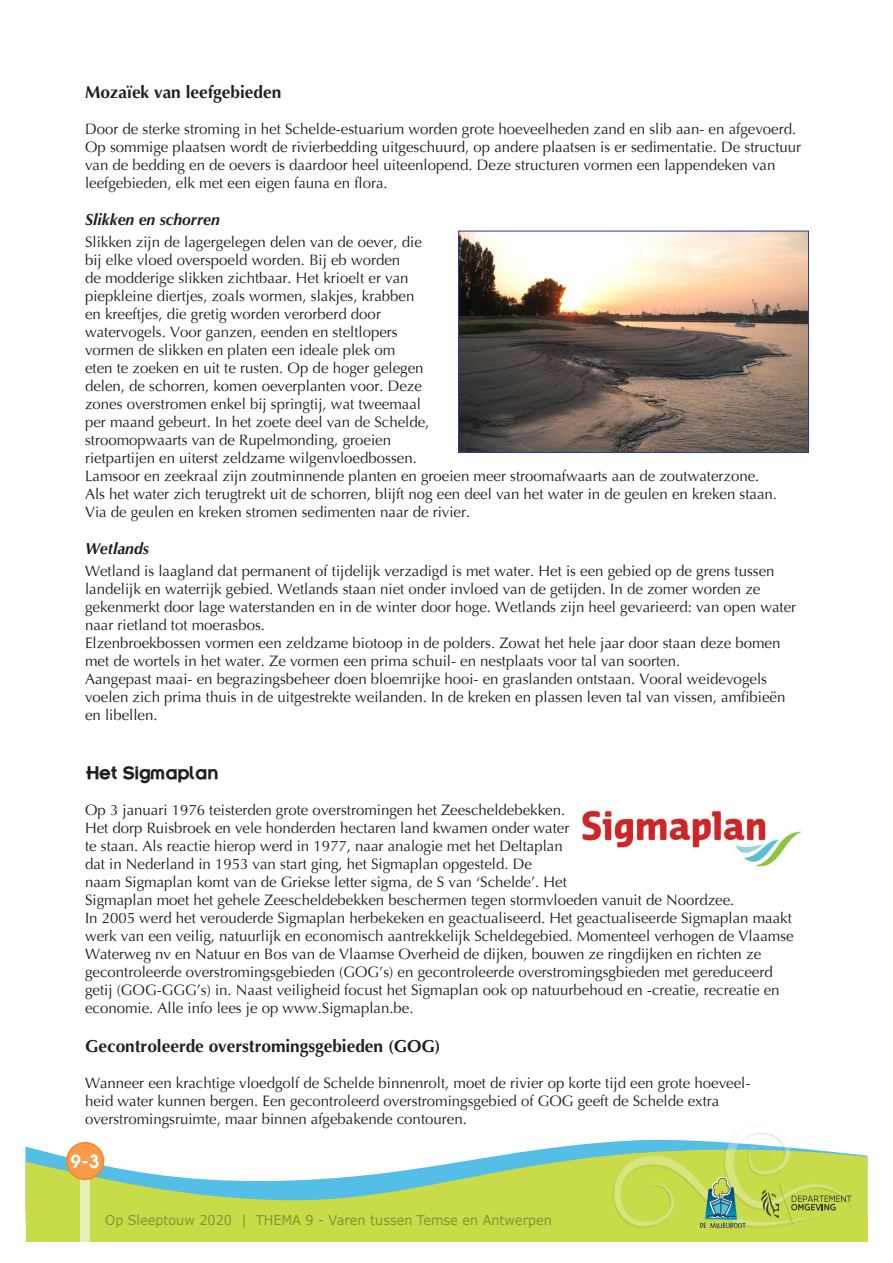
<style>
.page{position:relative;width:893px;height:1263px;background:#fff}
.page>*{position:absolute;margin:0;border:0;box-sizing:border-box;transform-origin:0 0}
.tekst_titel{font:700 19.5px "Kernel SSK";color:#231f20}
.t1{font:600 18px "Trendex SSK";color:#fff}
.tekst{font:700 17.25px "Optima";color:#231f20}
.tekst-2{font:italic 700 15.75px "Optima";color:#231f20}
.tekst-3{font:15px/18px "Optima";color:#231f20}
.t2{font:13.5px "Verdana";color:#85942f;scale:.95 1}
</style>
<div class="page">
<svg style="left:26px;top:1143px;width:841px;height:74px"></svg>
<div style="left:26px;top:1217px;width:841px;height:25px;background:#c9db49"></div>
<img style="left:604px;top:1133px;width:257px;height:96px">
<div style="left:80px;top:1174px;width:10px;height:68px;background:#e6eeb7"></div>
<div style="left:67px;top:1143px;width:37px;height:36px;background:#f79b4a;border-radius:50%"></div>
<div style="left:66px;top:1142px;width:38px;height:38px;border:1px solid #f58522;border-radius:50%"></div>
<svg style="left:700px;top:1177px;width:46px;height:51px;background:#93b775"></svg>
<svg style="left:761px;top:1184px;width:90px;height:40px;background:#b9c84d"></svg>
<img style="left:460px;top:233px;width:347px;height:218px">
<div style="left:458px;top:231px;width:351px;height:222px;border:1px solid #253f8e"></div>
<img style="left:582px;top:810px;width:220px;height:57px">
<p class="tekst" style="left:85px;top:82px;width:198px">Mozaïek van leefgebieden</p>
<p class="tekst-3" style="left:85px;top:120px;width:718px">Door de sterke stroming in het Schelde-estuarium worden grote hoeveelheden zand en slib aan- en afgevoerd.<br>Op sommige plaatsen wordt de rivierbedding uitgeschuurd, op andere plaatsen is er sedimentatie. De structuur van de bedding en de oevers is daardoor heel uiteenlopend. Deze structuren vormen een lappendeken van leefgebieden, elk met een eigen fauna en flora.</p>
<p class="tekst-2" style="left:85px;top:210px;width:136px">Slikken en schorren</p>
<p class="tekst-3" style="left:85px;top:233px;width:693px">Slikken zijn de lagergelegen delen van de oever, die<br>bij elke vloed overspoeld worden. Bij eb worden<br>de modderige slikken zichtbaar. Het krioelt er van<br>piepkleine diertjes, zoals wormen, slakjes, krabben<br>en kreeftjes, die gretig worden verorberd door<br>watervogels. Voor ganzen, eenden en steltlopers<br>vormen de slikken en platen een ideale plek om<br>eten te zoeken en uit te rusten. Op de hoger gelegen<br>delen, de schorren, komen oeverplanten voor. Deze<br>zones overstromen enkel bij springtij, wat tweemaal<br>per maand gebeurt. In het zoete deel van de Schelde,<br>stroomopwaarts van de Rupelmonding, groeien<br>rietpartijen en uiterst zeldzame wilgenvloedbossen.<br>Lamsoor en zeekraal zijn zoutminnende planten en groeien meer stroomafwaarts aan de zoutwaterzone.<br>Als het water zich terugtrekt uit de schorren, blijft nog een deel van het water in de geulen en kreken staan.<br>Via de geulen en kreken stromen sedimenten naar de rivier.</p>
<p class="tekst-2" style="left:85px;top:539px;width:65px">Wetlands</p>
<p class="tekst-3" style="left:85px;top:562px;width:713px">Wetland is laagland dat permanent of tijdelijk verzadigd is met water. Het is een gebied op de grens tussen landelijk en waterrijk gebied. Wetlands staan niet onder invloed van de getijden. In de zomer worden ze gekenmerkt door lage waterstanden en in de winter door hoge. Wetlands zijn heel gevarieerd: van open water naar rietland tot moerasbos.</p>
<p class="tekst-3" style="left:85px;top:634px;width:697px">Elzenbroekbossen vormen een zeldzame biotoop in de polders. Zowat het hele jaar door staan deze bomen met de wortels in het water. Ze vormen een prima schuil- en nestplaats voor tal van soorten.</p>
<p class="tekst-3" style="left:85px;top:670px;width:702px">Aangepast maai- en begrazingsbeheer doen bloemrijke hooi- en graslanden ontstaan. Vooral weidevogels voelen zich prima thuis in de uitgestrekte weilanden. In de kreken en plassen leven tal van vissen, amfibieën en libellen.</p>
<p class="tekst_titel" style="left:85px;top:762px;width:135px">Het Sigmaplan</p>
<p class="tekst-3" style="left:85px;top:801px;width:651px">Op 3 januari 1976 teisterden grote overstromingen het Zeescheldebekken.<br>Het dorp Ruisbroek en vele honderden hectaren land kwamen onder water<br>te staan. Als reactie hierop werd in 1977, naar analogie met het Deltaplan<br>dat in Nederland in 1953 van start ging, het Sigmaplan opgesteld. De<br>naam Sigmaplan komt van de Griekse letter sigma, de S van ‘Schelde’. Het<br>Sigmaplan moet het gehele Zeescheldebekken beschermen tegen stormvloeden vanuit de Noordzee.</p>
<p class="tekst-3" style="left:85px;top:909px;width:710px">In 2005 werd het verouderde Sigmaplan herbekeken en geactualiseerd. Het geactualiseerde Sigmaplan maakt werk van een veilig, natuurlijk en economisch aantrekkelijk Scheldegebied. Momenteel verhogen de Vlaamse Waterweg nv en Natuur en Bos van de Vlaamse Overheid de dijken, bouwen ze ringdijken en richten ze gecontroleerde overstromingsgebieden (GOG’s) en gecontroleerde overstromingsgbieden met gereduceerd getij (GOG-GGG’s) in. Naast veiligheid focust het Sigmaplan ook op natuurbehoud en -creatie, recreatie en economie. Alle info lees je op www.Sigmaplan.be.</p>
<p class="tekst" style="left:85px;top:1036px;width:357px">Gecontroleerde overstromingsgebieden (GOG)</p>
<p class="tekst-3" style="left:85px;top:1074px;width:667px">Wanneer een krachtige vloedgolf de Schelde binnenrolt, moet de rivier op korte tijd een grote hoeveel&shy;heid water kunnen bergen. Een gecontroleerd overstromingsgebied of GOG geeft de Schelde extra overstromingsruimte, maar binnen afgebakende contouren.</p>
<p class="t1" style="left:71px;top:1150px;width:30px">9-3</p>
<p class="t2" style="left:105px;top:1211px;width:472px">Op Sleeptouw 2020 | THEMA 9 - Varen tussen Temse en Antwerpen</p>
</div>
